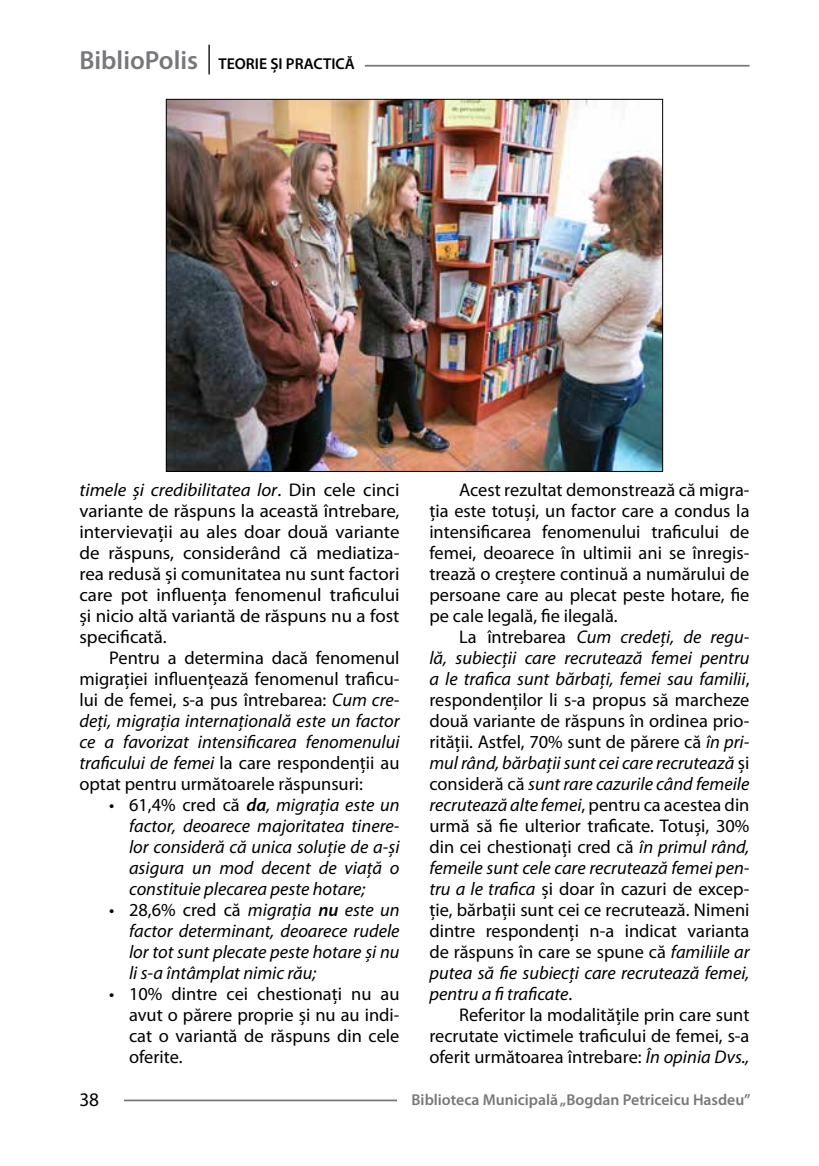
<style>
.page{position:relative;width:819px;height:1166px;background:#fff}
.page>*{position:absolute;margin:0;border:0;box-sizing:border-box;transform-origin:0 0}
.t1{font:19.25px "Myriad Pro";color:#000}
.t2{font:18.38px/21px "Myriad Pro";color:#000;text-align:justify}
.t3{font:italic 18.38px/21px "Myriad Pro";color:#000;text-align:justify}
.t4{font:600 15.75px "Myriad Pro";color:#77787b}
.t5{font:600 15.75px "Myriad Pro";color:#000}
.s1{font-size:26.25px;color:#77787b}
.s2{font-style:italic}
.s3{font-style:normal}
.s4{font-weight:600}
</style>
<div class="page">
<hr style="left:124px;top:1099px;width:273px;height:2px;background:#77787b">
<hr style="left:208px;top:45px;width:2px;height:29px;background:#000">
<hr style="left:365px;top:65px;width:384px;height:2px;background:#77787b">
<img style="left:168px;top:101px;width:492px;height:368px">
<p class="t5" style="left:79px;top:54px;width:277px"><span class="s1">BiblioPolis</span> TEORIE ȘI PRACTICĂ</p>
<p class="t2" style="left:79px;top:479px;width:321px"><span class="s2">timele și credibilitatea lor</span>. Din cele cinci variante de răspuns la această întrebare, intervievații au ales doar două variante de răspuns, considerând că mediatiza&shy;rea redusă și comunitatea nu sunt factori care pot influența fenomenul traficului și nicio altă variantă de răspuns nu a fost specificată.</p>
<p class="t2" style="left:79px;top:647px;width:321px;text-indent:30px">Pentru a determina dacă fenomenul migrației influențează fenomenul traficu&shy;lui de femei, s-a pus întrebarea: <span class="s2">Cum cre&shy;deți, migrația internațională este un factor ce a favorizat intensificarea fenomenului traficului de femei</span> la care respondenții au optat pentru următoarele răspunsuri:</p>
<p class="t3" style="left:129px;top:794px;width:272px;text-indent:-20px"><span class="s3">• 61,4% cred că</span> <span class="s4">da</span>, migrația este un factor, deoarece majoritatea tinere&shy;lor consideră că unica soluție de a-și asigura un mod decent de viață o constituie plecarea peste hotare;</p>
<p class="t3" style="left:129px;top:899px;width:272px;text-indent:-20px"><span class="s3">• 28,6% cred că</span> migrația <span class="s4">nu</span> este un factor determinant, deoarece rudele lor tot sunt plecate peste hotare și nu li s-a întâmplat nimic rău;</p>
<p class="t2" style="left:129px;top:983px;width:272px;text-indent:-20px">• 10% dintre cei chestionați nu au avut o părere proprie și nu au indi&shy;cat o variantă de răspuns din cele oferite.</p>
<p class="t2" style="left:429px;top:479px;width:321px;text-indent:30px">Acest rezultat demonstrează că migra&shy;ția este totuși, un factor care a condus la intensificarea fenomenului traficului de femei, deoarece în ultimii ani se înregis&shy;trează o creștere continuă a numărului de persoane care au plecat peste hotare, fie pe cale legală, fie ilegală.</p>
<p class="t2" style="left:429px;top:626px;width:322px;text-indent:30px">La întrebarea <span class="s2">Cum credeți, de regu&shy;lă, subiecții care recrutează femei pentru a le trafica sunt bărbați, femei sau familii</span>, respondenților li s-a propus să marcheze două variante de răspuns în ordinea prio&shy;rității. Astfel, 70% sunt de părere că <span class="s2">în pri&shy;mul rând, bărbații sunt cei care recrutează</span> și consideră că <span class="s2">sunt rare cazurile când femeile recrutează alte femei</span>, pentru ca acestea din urmă să fie ulterior traficate. Totuși, 30% din cei chestionați cred că <span class="s2">în primul rând, femeile sunt cele care recrutează femei pen&shy;tru a le trafica</span> și doar în cazuri de excep&shy;ție, bărbații sunt cei ce recrutează. Nimeni dintre respondenți n-a indicat varianta de răspuns în care se spune că <span class="s2">familiile ar putea să fie subiecți care recrutează femei, pentru a fi traficate</span>.</p>
<p class="t2" style="left:429px;top:1004px;width:321px;text-indent:30px">Referitor la modalitățile prin care sunt recrutate victimele traficului de femei, s-a oferit următoarea întrebare: <span class="s2">În opinia Dvs.,</span></p>
<p class="t1" style="left:79px;top:1087px;width:21px">38</p>
<p class="t4" style="left:411px;top:1090px;width:340px">Biblioteca Municipală „Bogdan Petriceicu Hasdeu”</p>
</div>
